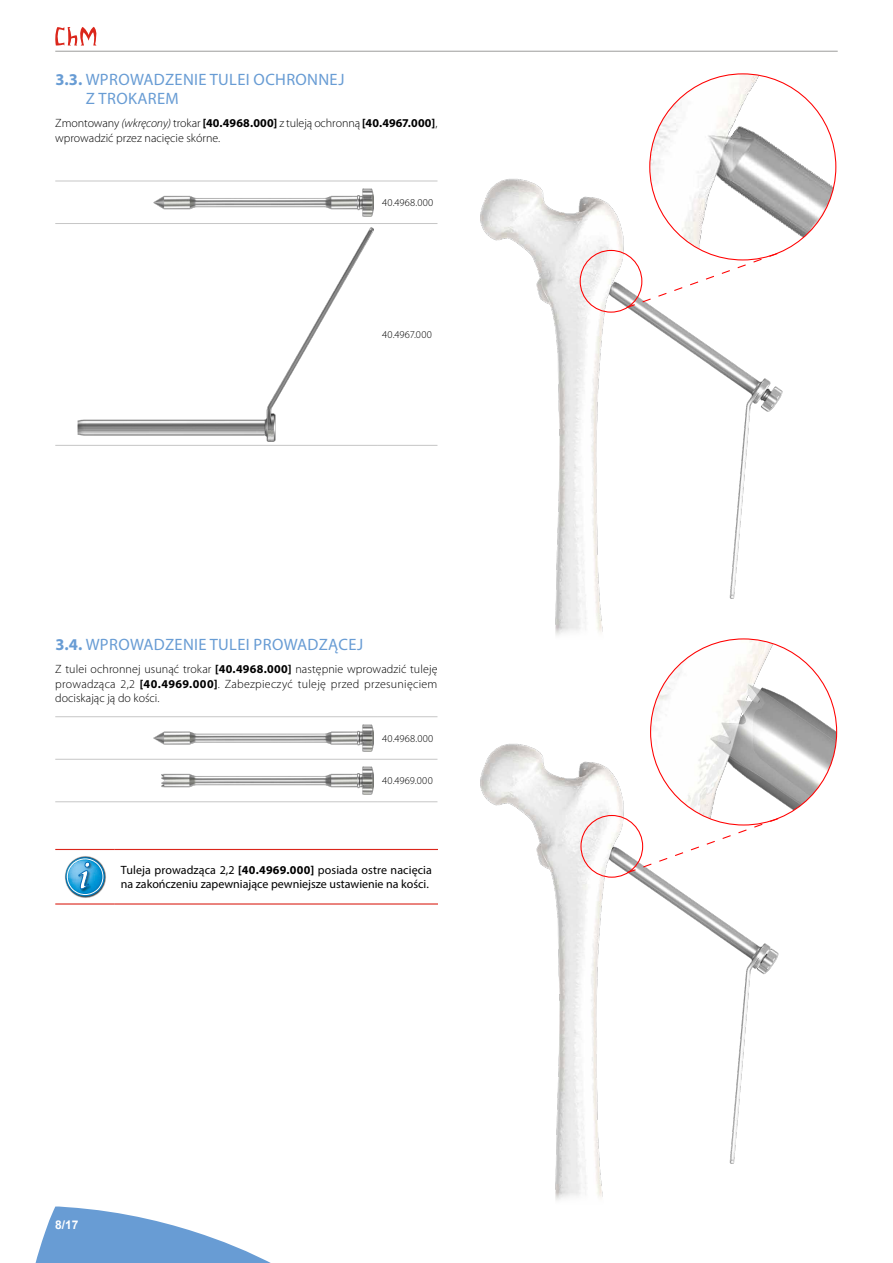
<style>
.page{position:relative;width:893px;height:1263px;background:#fff}
.page>*{position:absolute;margin:0;border:0;box-sizing:border-box;transform-origin:0 0}
.t1{font:16.5px/19.8px "Myriad Pro";letter-spacing:.02em;color:#689cd4}
.t2{font:300 12px/14.4px "Myriad Pro";color:#000;text-align:justify}
.t3{font:12px/14.4px "Myriad Pro";color:#000}
.t4{font:700 12px "Arial";color:#fff}
.t5{font:300 10.5px "Myriad Pro";letter-spacing:.02em;color:#000}
.s1{font-weight:700}
.s2{font-style:italic}
</style>
<div class="page">
<svg style="left:35px;top:1206px;width:236px;height:57px"></svg>
<svg style="left:55px;top:27px;width:41px;height:19px"></svg>
<hr style="left:55px;top:51px;width:783px;height:1px;background:#9d9d9c">
<hr style="left:55px;top:849px;width:60px;height:1px;background:#db261b">
<hr style="left:115px;top:849px;width:323px;height:1px;background:#db261b">
<hr style="left:55px;top:903px;width:60px;height:1px;background:#db261b">
<hr style="left:115px;top:903px;width:323px;height:1px;background:#db261b">
<img style="left:77px;top:856px;width:29px;height:41px">
<svg style="left:65px;top:857px;width:40px;height:39px"></svg>
<img style="left:480px;top:640px;width:358px;height:560px">
<hr style="left:378px;top:716px;width:59px;height:1px;background:#c6c6c6">
<hr style="left:378px;top:759px;width:59px;height:1px;background:#c6c6c6">
<hr style="left:378px;top:801px;width:59px;height:1px;background:#c6c6c6">
<hr style="left:55px;top:716px;width:323px;height:1px;background:#c6c6c6">
<hr style="left:55px;top:759px;width:323px;height:1px;background:#c6c6c6">
<hr style="left:55px;top:801px;width:323px;height:1px;background:#c6c6c6">
<img style="left:153px;top:724px;width:221px;height:28px">
<img style="left:162px;top:767px;width:212px;height:27px">
<img style="left:651px;top:639px;width:186px;height:186px;border-radius:93px">
<div style="left:580px;top:815px;width:63px;height:63px;border:1px solid #f00;border-radius:50%"></div>
<svg style="left:626px;top:817px;width:153px;height:57px"></svg>
<img style="left:480px;top:73px;width:357px;height:567px">
<hr style="left:378px;top:181px;width:59px;height:1px;background:#c6c6c6">
<hr style="left:378px;top:223px;width:59px;height:1px;background:#c6c6c6">
<hr style="left:378px;top:445px;width:59px;height:1px;background:#c6c6c6">
<hr style="left:55px;top:181px;width:323px;height:1px;background:#c6c6c6">
<hr style="left:55px;top:223px;width:323px;height:1px;background:#c6c6c6">
<hr style="left:55px;top:445px;width:323px;height:1px;background:#c6c6c6">
<img style="left:153px;top:188px;width:221px;height:28px">
<img style="left:77px;top:228px;width:297px;height:213px">
<img style="left:650px;top:74px;width:186px;height:186px;border-radius:93px">
<div style="left:580px;top:250px;width:62px;height:63px;border:1px solid #f00;border-radius:50%"></div>
<svg style="left:625px;top:252px;width:154px;height:57px"></svg>
<h1 class="t1" style="left:86px;top:69px;width:260px;text-indent:-30px"><span class="s1">3.3.</span> WPROWADZENIE TULEI OCHRONNEJ<br>Z TROKAREM</h1>
<p class="t2" style="left:55px;top:116px;width:384px">Zmontowany <span class="s2">(wkręcony)</span> trokar <span class="s1">[40.4968.000]</span> z tuleją ochronną <span class="s1">[40.4967.000]</span>, wprowadzić przez nacięcie skórne.</p>
<p class="t5" style="left:382px;top:196px;width:53px">40.4968.000</p>
<p class="t5" style="left:382px;top:329px;width:51px">40.4967.000</p>
<h1 class="t1" style="left:55px;top:634px;width:309px"><span class="s1">3.4.</span> WPROWADZENIE TULEI PROWADZĄCEJ</h1>
<p class="t2" style="left:55px;top:662px;width:384px">Z tulei ochronnej usunąć trokar <span class="s1">[40.4968.000]</span> następnie wprowadzić tuleję prowadząca 2,2 <span class="s1">[40.4969.000]</span>. Zabezpieczyć tuleję przed przesunięciem dociskając ją do kości.</p>
<p class="t5" style="left:382px;top:732px;width:53px">40.4968.000</p>
<p class="t5" style="left:382px;top:775px;width:52px">40.4969.000</p>
<p class="t3" style="left:121px;top:863px;width:313px">Tuleja prowadząca 2,2 <span class="s1">[40.4969.000]</span> posiada ostre nacięcia na zakończeniu zapewniające pewniejsze ustawienie na kości.</p>
<p class="t4" style="left:55px;top:1216px;width:25px">8/17</p>
</div>
